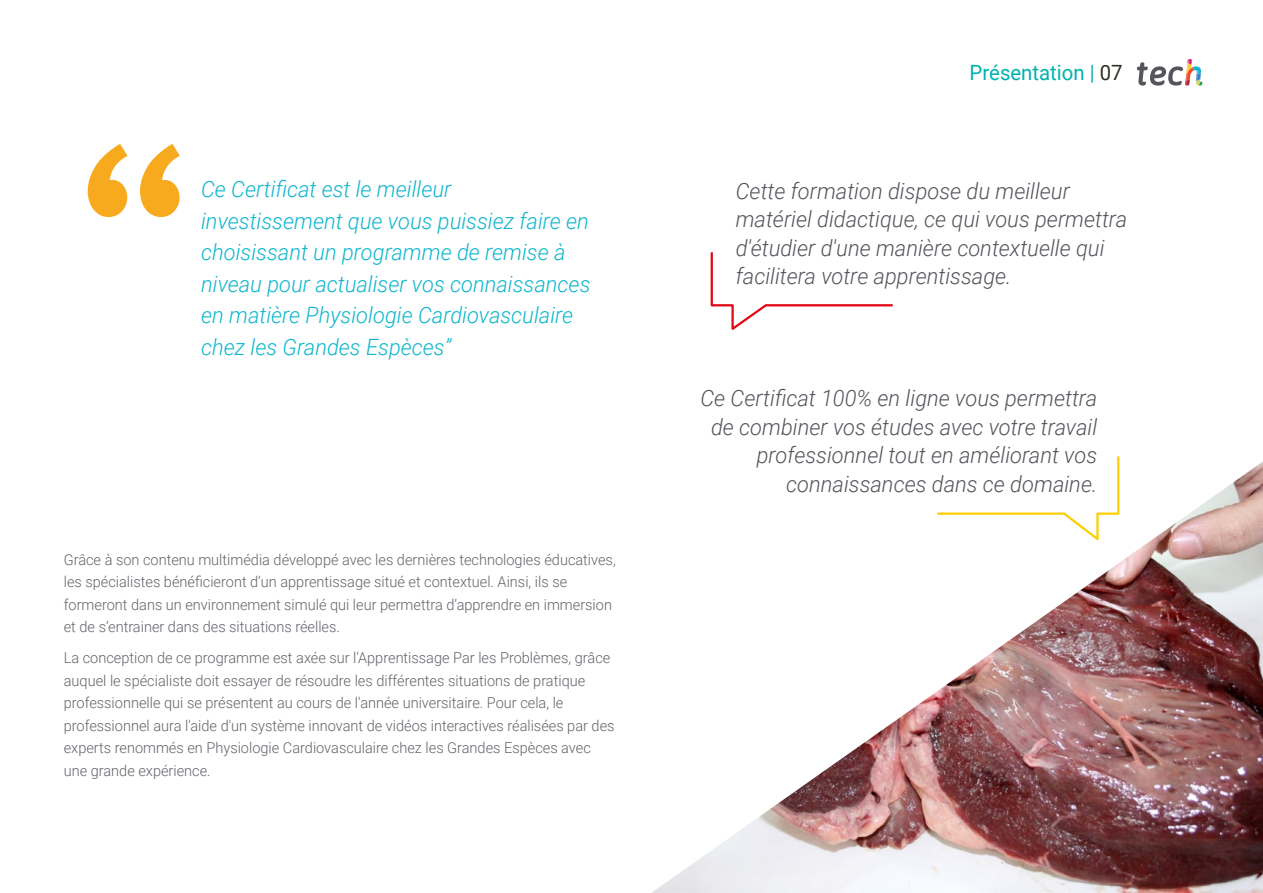
<style>
.page{position:relative;width:1263px;height:893px;background:#fff}
.page>*{position:absolute;margin:0;border:0;box-sizing:border-box;transform-origin:0 0}
.t1{font:italic 300 22.5px/28.5px "Roboto";color:#52555b;text-align:right}
.t2{font:italic 300 22.5px/31.5px "Roboto";color:#0fb6cf}
.t3{font:21px "Roboto";color:#00b2af}
.t4{font:300 15px/22.5px "Roboto";color:#61646a}
.s1{color:#312e20}
</style>
<div class="page">
<svg style="left:88px;top:144px;width:92px;height:73px"></svg>
<svg style="left:710px;top:252px;width:183px;height:78px"></svg>
<img style="left:652px;top:461px;width:611px;height:432px">
<svg style="left:1137px;top:59px;width:65px;height:27px"></svg>
<h1 class="t2" style="left:201px;top:172px;width:391px">Ce Certificat est le meilleur investissement que vous puissiez faire en choisissant un programme de remise à niveau pour actualiser vos connaissances en matière Physiologie Cardiovasculaire chez les Grandes Espèces”</h1>
<p class="t4" style="left:64px;top:548px;width:553px">Grâce à son contenu multimédia développé avec les dernières technologies éducatives, les spécialistes bénéficieront d’un apprentissage situé et contextuel. Ainsi, ils se formeront dans un environnement simulé qui leur permettra d’apprendre en immersion et de s’entrainer dans des situations réelles.</p>
<p class="t4" style="left:64px;top:646px;width:552px">La conception de ce programme est axée sur l'Apprentissage Par les Problèmes, grâce auquel le spécialiste doit essayer de résoudre les différentes situations de pratique professionnelle qui se présentent au cours de l'année universitaire. Pour cela, le professionnel aura l'aide d'un système innovant de vidéos interactives réalisées par des experts renommés en Physiologie Cardiovasculaire chez les Grandes Espèces avec une grande expérience.</p>
<h2 class="t3" style="left:970px;top:57px;width:155px">Présentation | <span class="s1">07</span></h2>
<h1 class="t1" style="left:736px;top:176px;width:393px;text-align:left">Cette formation dispose du meilleur matériel didactique, ce qui vous permettra d'étudier d'une manière contextuelle qui facilitera votre apprentissage.</h1>
<h1 class="t1" style="left:700px;top:383px;width:398px">Ce Certificat 100% en ligne vous permettra de combiner vos études avec votre travail professionnel tout en améliorant vos connaissances dans ce domaine.</h1>
</div>
